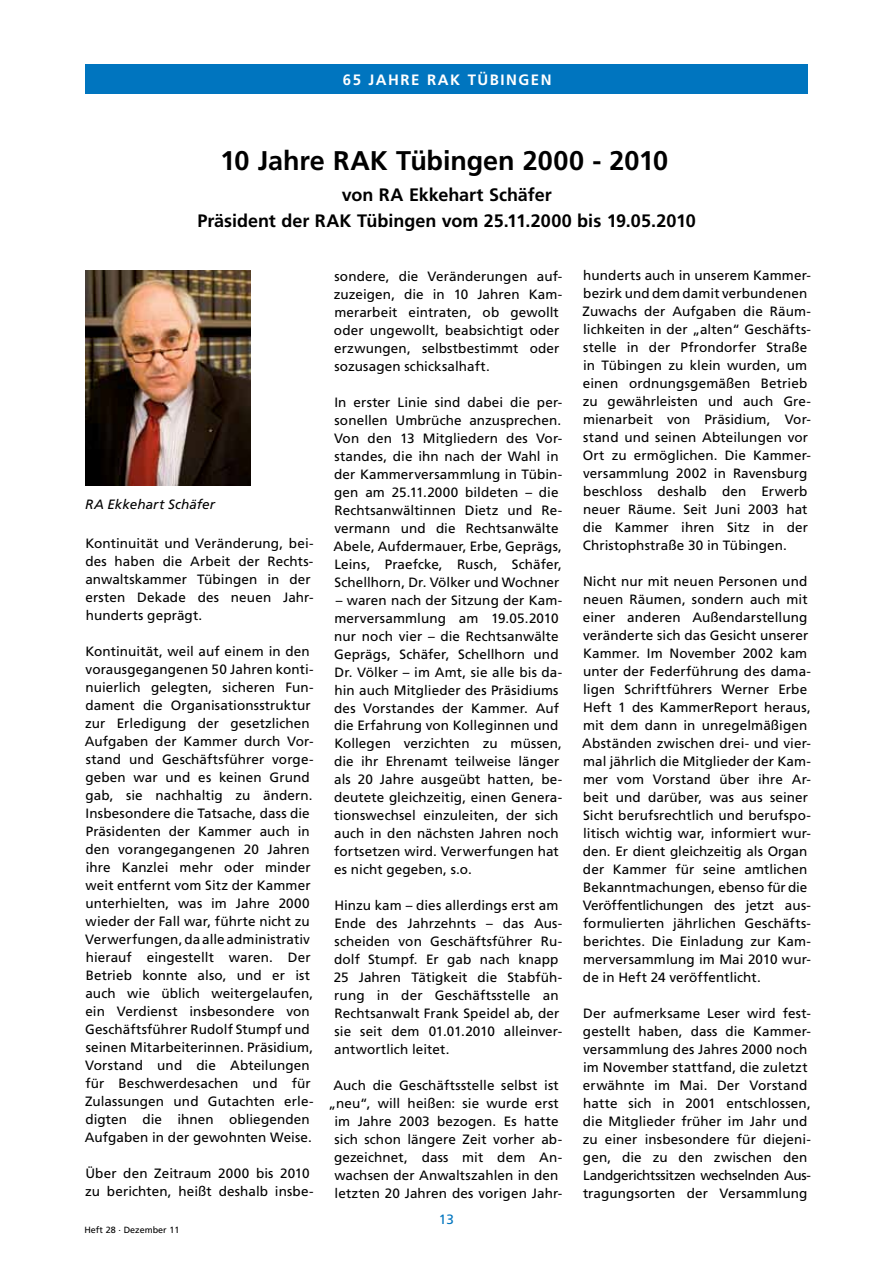
<style>
.page{position:relative;width:893px;height:1263px;background:#fff}
.page>*{position:absolute;margin:0;border:0;box-sizing:border-box;transform-origin:0 0}
.t1{font:700 27px "Frutiger";letter-spacing:-.005em;color:#000}
.t2{font:700 18px/25.5px "Frutiger";color:#000;text-align:center}
.t3{font:700 15px "Frutiger";color:#fff}
.t4{font:13.5px/18px "Frutiger";letter-spacing:.005em;color:#000}
.t5{font:italic 13.5px "Frutiger";letter-spacing:.01em;color:#000}
.t6{font:13.5px "Frutiger";color:#0075bf}
.t7{font:9px "Frutiger";color:#000}
</style>
<div class="page">
<div style="left:85px;top:64px;width:723px;height:30px;background:#0075bf"></div>
<img style="left:85px;top:270px;width:165px;height:215px">
<p class="t3" style="left:343px;top:71px;width:37px">65 jahre</p>
<p class="t3" style="left:427px;top:71px;width:12px">rak</p>
<p class="t3" style="left:468px;top:71px;width:34px">tübingen</p>
<h1 class="t1" style="left:220px;top:145px;width:450px">10 Jahre RAK Tübingen 2000 - 2010</h1>
<h2 class="t2" style="left:197px;top:182px;width:500px">von RA Ekkehart Schäfer<br>Präsident der RAK Tübingen vom 25.11.2000 bis 19.05.2010</h2>
<p class="t4" style="left:334px;top:267px;width:230px">sondere, die Veränderungen auf&shy;zuzeigen, die in 10 Jahren Kam&shy;merarbeit eintraten, ob gewollt oder ungewollt, beabsichtigt oder erzwungen, selbstbestimmt oder sozusagen schicksalhaft.</p>
<p class="t4" style="left:333px;top:393px;width:230px">In erster Linie sind dabei die per&shy;sonellen Umbrüche anzusprechen.<br>Von den 13 Mitgliedern des Vor&shy;standes, die ihn nach der Wahl in der Kammerversammlung in Tübin&shy;gen am 25.11.2000 bildeten – die Rechtsanwältinnen Dietz und Re&shy;vermann und die Rechtsanwälte Abele, Aufdermauer, Erbe, Geprägs, Leins, Praefcke, Rusch, Schäfer, Schellhorn, Dr. Völker und Wochner</p>
<p class="t4" style="left:334px;top:591px;width:230px">– waren nach der Sitzung der Kam&shy;merversammlung am 19.05.2010 nur noch vier – die Rechtsanwälte<br>Geprägs, Schäfer, Schellhorn und<br>Dr. Völker – im Amt, sie alle bis da&shy;hin auch Mitglieder des Präsidiums des Vorstandes der Kammer. Auf die Erfahrung von Kolleginnen und<br>Kollegen verzichten zu müssen, die ihr Ehrenamt teilweise länger als 20 Jahre ausgeübt hatten, be&shy;deutete gleichzeitig, einen Genera&shy;tionswechsel einzuleiten, der sich auch in den nächsten Jahren noch fortsetzen wird. Verwerfungen hat es nicht gegeben, s.o.</p>
<p class="t4" style="left:334px;top:897px;width:230px">Hinzu kam – dies allerdings erst am<br>Ende des Jahrzehnts – das Aus&shy;scheiden von Geschäftsführer Ru&shy;dolf Stumpf. Er gab nach knapp<br>25 Jahren Tätigkeit die Stabfüh&shy;rung in der Geschäftsstelle an<br>Rechtsanwalt Frank Speidel ab, der sie seit dem 01.01.2010 alleinver&shy;antwortlich leitet.</p>
<p class="t4" style="left:329px;top:1077px;width:235px;text-align:center">Auch die Geschäftsstelle selbst ist „neu“, will heißen: sie wurde erst im Jahre 2003 bezogen. Es hatte sich schon längere Zeit vorher ab&shy;gezeichnet, dass mit dem An&shy;wachsen der Anwaltszahlen in den letzten 20 Jahren des vorigen Jahr-</p>
<p class="t4" style="left:583px;top:267px;width:230px">hunderts auch in unserem Kammer&shy;bezirk und dem damit verbundenen<br>Zuwachs der Aufgaben die Räum&shy;lichkeiten in der „alten“ Geschäfts&shy;stelle in der Pfrondorfer Straße in Tübingen zu klein wurden, um einen ordnungsgemäßen Betrieb zu gewährleisten und auch Gre&shy;mienarbeit von Präsidium, Vor&shy;stand und seinen Abteilungen vor<br>Ort zu ermöglichen. Die Kammer&shy;versammlung 2002 in Ravensburg beschloss deshalb den Erwerb neuer Räume. Seit Juni 2003 hat die Kammer ihren Sitz in der<br>Christophstraße 30 in Tübingen.</p>
<p class="t4" style="left:582px;top:572px;width:230px">Nicht nur mit neuen Personen und neuen Räumen, sondern auch mit einer anderen Außendarstellung veränderte sich das Gesicht unserer Kammer. Im November 2002 kam unter der Federführung des dama&shy;ligen Schriftführers Werner Erbe Heft 1 des KammerReport heraus, mit dem dann in unregelmäßigen Abständen zwischen drei- und vier&shy;mal jährlich die Mitglieder der Kam&shy;mer vom Vorstand über ihre Ar&shy;beit und darüber, was aus seiner Sicht berufsrechtlich und berufspo&shy;litisch wichtig war, informiert wur&shy;den. Er dient gleichzeitig als Organ der Kammer für seine amtlichen Bekanntmachungen, ebenso für die Veröffentlichungen des jetzt aus&shy;formulierten jährlichen Geschäfts&shy;berichtes. Die Einladung zur Kam&shy;merversammlung im Mai 2010 wur&shy;de in Heft 24 veröffentlicht.</p>
<p class="t4" style="left:583px;top:1004px;width:230px">Der aufmerksame Leser wird fest&shy;gestellt haben, dass die Kammer&shy;versammlung des Jahres 2000 noch im November stattfand, die zuletzt erwähnte im Mai. Der Vorstand hatte sich in 2001 entschlossen, die Mitglieder früher im Jahr und zu einer insbesondere für diejeni&shy;gen, die zu den zwischen den Landgerichtssitzen wechselnden Aus&shy;tragungsorten der Versammlung</p>
<p class="t5" style="left:85px;top:497px;width:131px">RA Ekkehart Schäfer</p>
<p class="t4" style="left:85px;top:535px;width:230px">Kontinuität und Veränderung, bei&shy;des haben die Arbeit der Rechts&shy;anwaltskammer Tübingen in der ersten Dekade des neuen Jahr&shy;hunderts geprägt.</p>
<p class="t4" style="left:85px;top:643px;width:230px">Kontinuität, weil auf einem in den vorausgegangenen 50 Jahren konti&shy;nuierlich gelegten, sicheren Fun&shy;dament die Organisationsstruktur zur Erledigung der gesetzlichen<br>Aufgaben der Kammer durch Vor&shy;stand und Geschäftsführer vorge&shy;geben war und es keinen Grund gab, sie nachhaltig zu ändern.<br>Insbesondere die Tatsache, dass die<br>Präsidenten der Kammer auch in den vorangegangenen 20 Jahren ihre Kanzlei mehr oder minder weit entfernt vom Sitz der Kammer unterhielten, was im Jahre 2000 wieder der Fall war, führte nicht zu<br>Verwerfungen, da alle administrativ hierauf eingestellt waren. Der<br>Betrieb konnte also, und er ist auch wie üblich weitergelaufen, ein Verdienst insbesondere von<br>Geschäftsführer Rudolf Stumpf und seinen Mitarbeiterinnen. Präsidium,<br>Vorstand und die Abteilungen für Beschwerdesachen und für<br>Zulassungen und Gutachten erle&shy;digten die ihnen obliegenden<br>Aufgaben in der gewohnten Weise.</p>
<p class="t4" style="left:85px;top:1164px;width:230px">Über den Zeitraum 2000 bis 2010 zu berichten, heißt deshalb insbe-</p>
<p class="t7" style="left:84px;top:1225px;width:97px">Heft 28 . Dezember 11</p>
<p class="t6" style="left:439px;top:1211px;width:17px">13</p>
</div>
